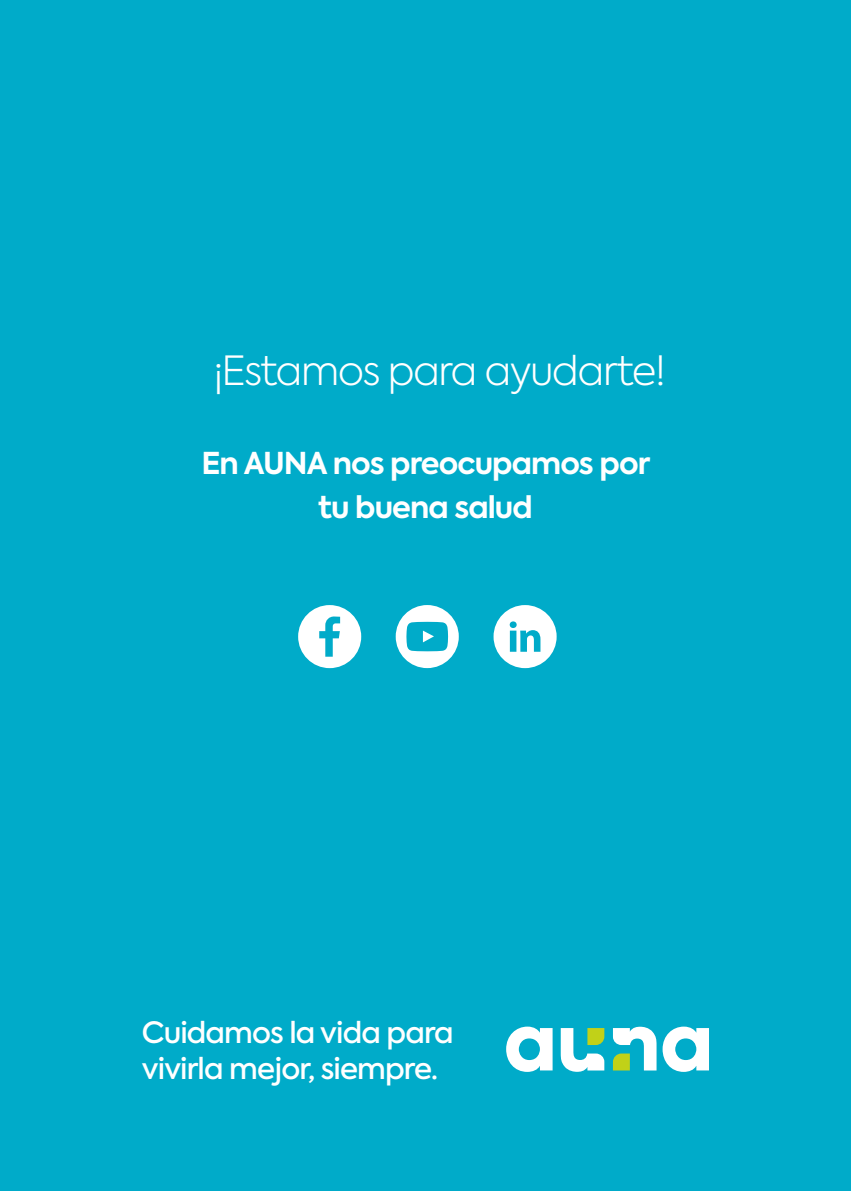
<style>
.page{position:relative;width:851px;height:1191px;background:#fff}
.page>*{position:absolute;margin:0;border:0;box-sizing:border-box;transform-origin:0 0}
.t1{font:300 40px "Axiforma";letter-spacing:-.03em;color:#fff}
.t2{font:700 30px/44px "Axiforma";letter-spacing:-.03em;color:#fff;text-align:center}
.t3{font:500 29.2px/36px "Axiforma";letter-spacing:-.03em;color:#fff}
</style>
<div class="page">
<div style="left:0;top:0;width:850px;height:1191px;background:#00abc9"></div>
<svg style="left:506px;top:1026px;width:203px;height:46px"></svg>
<svg style="left:493px;top:605px;width:63px;height:63px"></svg>
<svg style="left:298px;top:605px;width:63px;height:63px"></svg>
<div style="left:395px;top:605px;width:63px;height:63px;background:#fff;border-radius:50%"></div>
<svg style="left:406px;top:622px;width:42px;height:29px"></svg>
<h1 class="t1" style="left:213px;top:345px;width:454px">¡Estamos para ayudarte!</h1>
<p class="t2" style="left:201px;top:441px;width:450px">En AUNA nos preocupamos por tu buena salud</p>
<p class="t3" style="left:142px;top:1014px;width:313px">Cuidamos la vida para vivirla mejor, siempre.</p>
</div>
